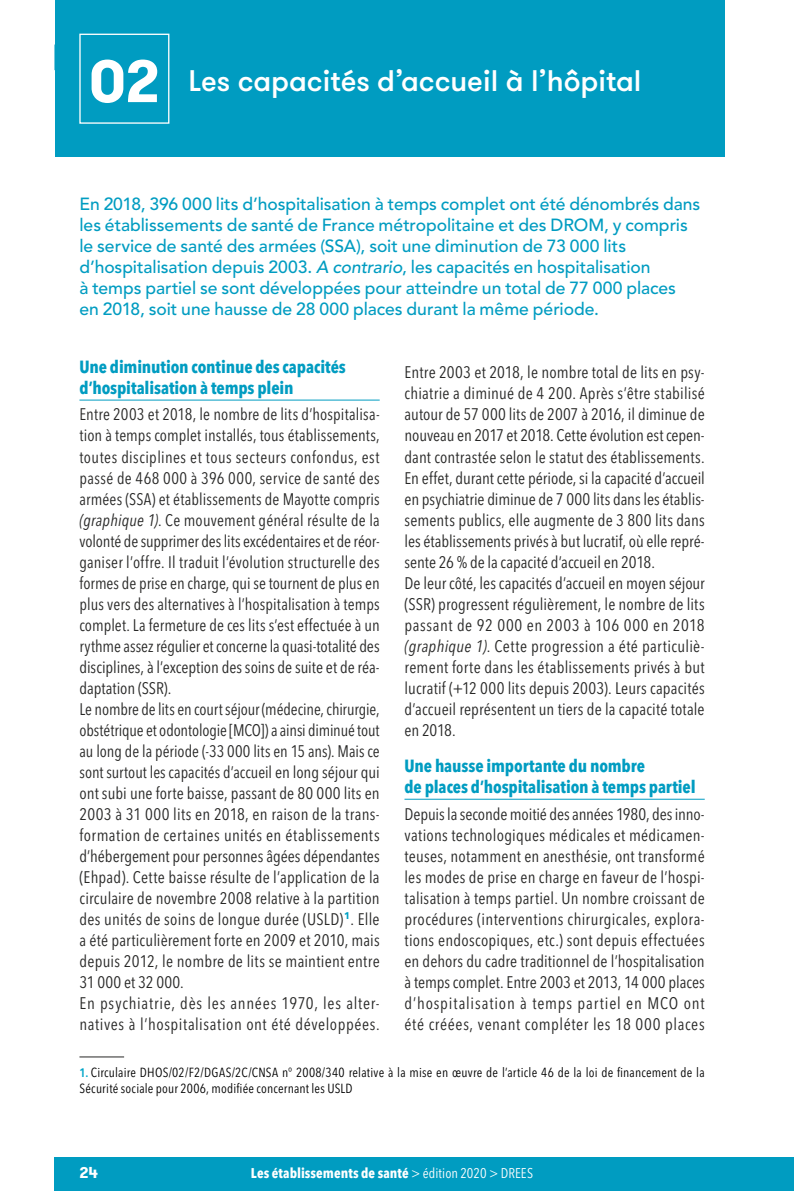
<style>
.page{position:relative;width:794px;height:1191px;background:#fff}
.page>*{position:absolute;margin:0;border:0;box-sizing:border-box;transform-origin:0 0}
.Fiche_num{font:700 59.5px "GT Walsheim";color:#fff}
.Titre_1__Titre_Fiche{font:500 29.75px "GT Walsheim";letter-spacing:-.005em;color:#fff}
.Chapo{font:500 17.5px/21px "Avenir LT Std";color:#009cc1}
.Titre_2__Inter{font:700 condensed 17.5px/21px "Avenir Next LT Pro";letter-spacing:-.005em;color:#009cc1}
.Texte{font:condensed 16.62px/21px "Avenir Next LT Pro";letter-spacing:.015em;color:#272726;text-align:justify}
.Texte-2{font:condensed 16.62px/21px "Avenir Next LT Pro";letter-spacing:.04em;color:#272726}
.t1{font:700 15.75px "GT Walsheim";color:#fff}
.t2{font:700 condensed 14px "Avenir Next LT Pro";letter-spacing:.005em;color:#fff}
.t3{font:condensed 13.12px/15.8px "Avenir Next LT Pro";letter-spacing:.015em;color:#000}
.s1{font-style:italic}
.s2{font-weight:600;font-size:12.25px;color:#00a5c8}
.s3{font-weight:400}
</style>
<div class="page">
<div style="left:55px;top:1157px;width:739px;height:34px;background:#009cc1"></div>
<div style="left:55px;top:0;width:669px;height:156px;background:#009cc1"></div>
<div style="left:79px;top:34px;width:90px;height:90px;border:1px solid #fff"></div>
<hr style="left:79px;top:400px;width:301px;height:1px;background:#009cc1">
<hr style="left:404px;top:799px;width:300px;height:1px;background:#009cc1">
<hr style="left:79px;top:1056px;width:45px;height:1px;background:#272726">
<p class="Fiche_num" style="left:89px;top:43px;width:72px">02</p>
<p class="Titre_1__Titre_Fiche" style="left:189px;top:61px;width:454px">Les capacités d’accueil à l’hôpital</p>
<p class="Chapo" style="left:79px;top:194px;width:622px">En 2018, 396 000 lits d’hospitalisation à temps complet ont été dénombrés dans les établissements de santé de France métropolitaine et des DROM, y compris le service de santé des armées (SSA), soit une diminution de 73 000 lits d’hospitalisation depuis 2003. <span class="s1">A contrario</span>, les capacités en hospitalisation<br>à temps partiel se sont développées pour atteindre un total de 77 000 places<br>en 2018, soit une hausse de 28 000 places durant la même période.</p>
<p class="Titre_2__Inter" style="left:79px;top:356px;width:268px">Une diminution continue des capacités d’hospitalisation à temps plein</p>
<p class="Texte" style="left:79px;top:404px;width:302px">Entre 2003 et 2018, le nombre de lits d’hospitalisa&shy;tion à temps complet installés, tous établissements, toutes disciplines et tous secteurs confondus, est passé de 468 000 à 396 000, service de santé des armées (SSA) et établissements de Mayotte compris <span class="s1">(graphique 1)</span>. Ce mouvement général résulte de la volonté de supprimer des lits excédentaires et de réor&shy;ganiser l’offre. Il traduit l’évolution structurelle des formes de prise en charge, qui se tournent de plus en plus vers des alternatives à l’hospitalisation à temps complet. La fermeture de ces lits s’est effectuée à un rythme assez régulier et concerne la quasi-totalité des disciplines, à l’exception des soins de suite et de réa&shy;daptation (SSR).</p>
<p class="Texte" style="left:79px;top:698px;width:302px">Le nombre de lits en court séjour (médecine, chirurgie, obstétrique et odontologie [MCO]) a ainsi diminué tout au long de la période (-33 000 lits en 15 ans). Mais ce sont surtout les capacités d’accueil en long séjour qui ont subi une forte baisse, passant de 80 000 lits en 2003 à 31 000 lits en 2018, en raison de la trans&shy;formation de certaines unités en établissements d’hébergement pour personnes âgées dépendantes (Ehpad). Cette baisse résulte de l’application de la circulaire de novembre 2008 relative à la partition des unités de soins de longue durée (USLD)<sup>1</sup>. Elle a été particulièrement forte en 2009 et 2010, mais depuis 2012, le nombre de lits se maintient entre 31 000 et 32 000.</p>
<p class="Texte-2" style="left:79px;top:992px;width:302px">En psychiatrie, dès les années 1970, les alter&shy;natives à l’hospitalisation ont été développées.</p>
<p class="Texte" style="left:404px;top:362px;width:302px">Entre 2003 et 2018, le nombre total de lits en psy&shy;chiatrie a diminué de 4 200. Après s’être stabilisé autour de 57 000 lits de 2007 à 2016, il diminue de nouveau en 2017 et 2018. Cette évolution est cepen&shy;dant contrastée selon le statut des établissements.<br>En effet, durant cette période, si la capacité d’accueil en psychiatrie diminue de 7 000 lits dans les établis&shy;sements publics, elle augmente de 3 800 lits dans les établissements privés à but lucratif, où elle repré&shy;sente 26 % de la capacité d’accueil en 2018.</p>
<p class="Texte" style="left:404px;top:572px;width:302px">De leur côté, les capacités d’accueil en moyen séjour (SSR) progressent régulièrement, le nombre de lits passant de 92 000 en 2003 à 106 000 en 2018 <span class="s1">(graphique 1)</span>. Cette progression a été particuliè&shy;rement forte dans les établissements privés à but lucratif (+12 000 lits depuis 2003). Leurs capacités d’accueil représentent un tiers de la capacité totale en 2018.</p>
<p class="Titre_2__Inter" style="left:404px;top:755px;width:293px">Une hausse importante du nombre<br>de places d’hospitalisation à temps partiel</p>
<p class="Texte" style="left:404px;top:803px;width:302px">Depuis la seconde moitié des années 1980, des inno&shy;vations technologiques médicales et médicamen&shy;teuses, notamment en anesthésie, ont transformé les modes de prise en charge en faveur de l’hospi&shy;talisation à temps partiel. Un nombre croissant de procédures (interventions chirurgicales, explora&shy;tions endoscopiques, etc.) sont depuis effectuées en dehors du cadre traditionnel de l’hospitalisation à temps complet. Entre 2003 et 2013, 14 000 places d’hospitalisation à temps partiel en MCO ont été créées, venant compléter les 18 000 places</p>
<p class="t3" style="left:79px;top:1064px;width:626px"><span class="s2">1.</span> Circulaire DHOS/02/F2/DGAS/2C/CNSA n° 2008/340 relative à la mise en œuvre de l’article 46 de la loi de financement de la<br>Sécurité sociale pour 2006, modifiée concernant les USLD</p>
<p class="t1" style="left:79px;top:1162px;width:20px">24</p>
<p class="t2" style="left:251px;top:1165px;width:284px">Les établissements de santé <span class="s3">&gt; édition 2020 &gt; DREES</span></p>
</div>
